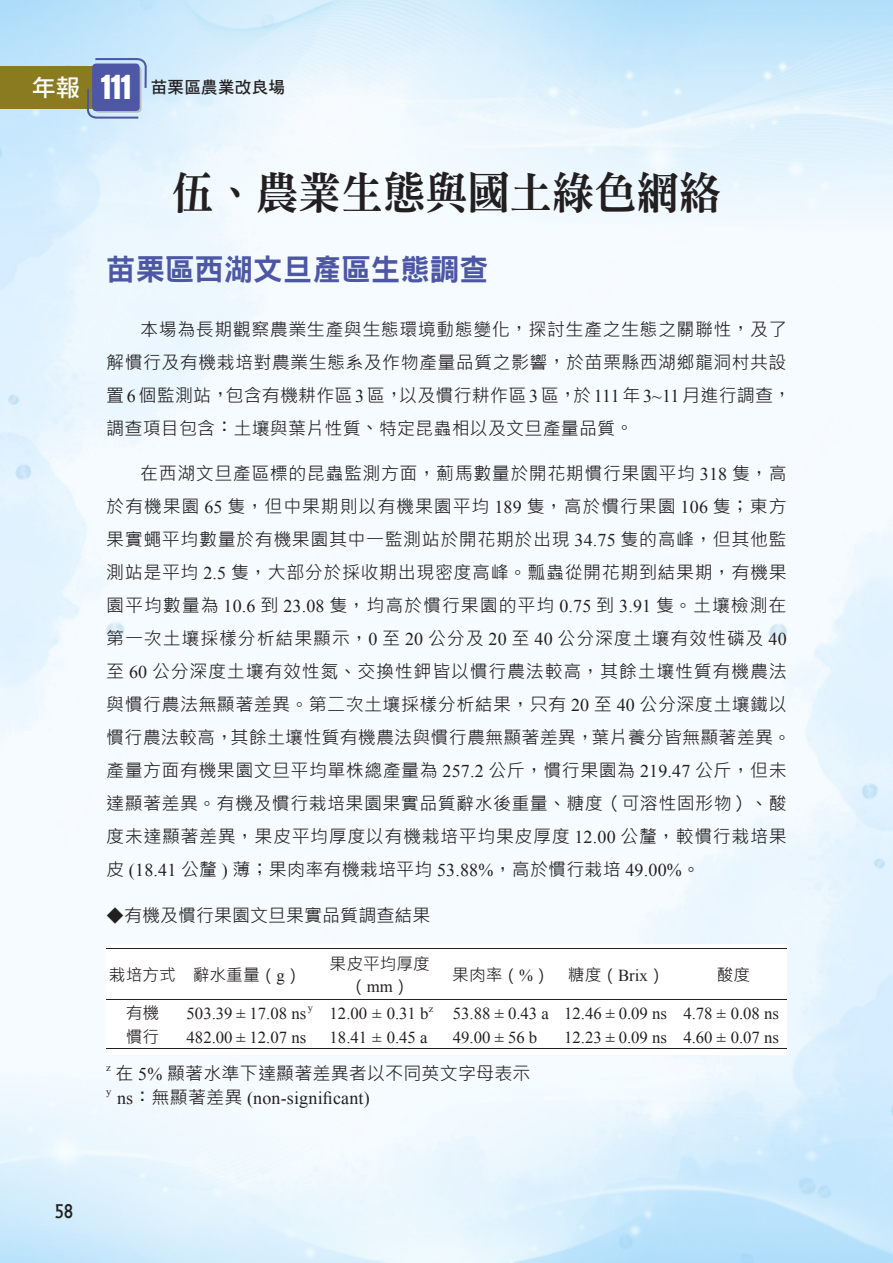
<style>
.page{position:relative;width:893px;height:1263px;background:#fff}
.page>*{position:absolute;margin:0;border:0;box-sizing:border-box;transform-origin:0 0}
.壹-大標{font:45px "DFN Ming XB HK BF";color:#231f20;scale:.94 1}
.單元2-標題{font:30px "DF Hei Std W9";color:#4d57a5}
.基本內文{font:18px/33px "Microsoft Jheng Hei";letter-spacing:.03em;color:#231f20}
.基本內文-2{font:18px "Times New Roman";letter-spacing:.01em;color:#231f20}
.基本內文-3{font:18px "Microsoft Jheng Hei";letter-spacing:.01em;color:#231f20}
.圖解說明{font:18px "Microsoft Jheng Hei";color:#231f20}
.t1{font:500 18px "Albertus";color:#231f20;scale:.9 1}
.t2{font:16.8px "Times New Roman";color:#231f20}
.t3{font:16.8px/22.2px "Microsoft Jheng Hei";color:#231f20;text-align:center}
.t4{font:16.5px "DF Hei Std W7";letter-spacing:.02em;color:#231f20}
.基本內文-4{font:10.5px "Times New Roman";color:#231f20}
.t5{font:10.2px "Times New Roman";color:#231f20}
.s1{font-size:24px;color:#fff}
.s2{font-family:"Aurora BT";font-weight:700;font-stretch:condensed;font-size:36px;color:#fff}
.s3{font-family:"DF Hei Std W5"}
.s4{font-family:"Times New Roman"}
.s5{font-family:"Microsoft Jheng Hei"}
</style>
<div class="page">
<img style="left:0;top:0;width:893px;height:1263px">
<div style="left:0;top:66px;width:99px;height:42px;background:#8a7b21"></div>
<svg style="left:86px;top:57px;width:62px;height:63px;background:#7581b4"></svg>
<div style="left:106px;top:944px;width:681px;height:110px;background:#fff"></div>
<hr style="left:106px;top:948px;width:73px;height:1px;background:#231f20">
<hr style="left:180px;top:948px;width:135px;height:1px;background:#231f20">
<hr style="left:316px;top:948px;width:129px;height:1px;background:#231f20">
<hr style="left:445px;top:948px;width:113px;height:1px;background:#231f20">
<hr style="left:558px;top:948px;width:117px;height:1px;background:#231f20">
<hr style="left:676px;top:948px;width:111px;height:1px;background:#231f20">
<hr style="left:106px;top:999px;width:73px;height:1px;background:#231f20">
<hr style="left:180px;top:999px;width:54px;height:1px;background:#231f20">
<svg style="left:234px;top:999px;width:14px;height:1px"></svg>
<hr style="left:248px;top:999px;width:67px;height:1px;background:#231f20">
<hr style="left:316px;top:999px;width:53px;height:1px;background:#231f20">
<svg style="left:369px;top:999px;width:16px;height:1px"></svg>
<hr style="left:385px;top:999px;width:60px;height:1px;background:#231f20">
<hr style="left:445px;top:999px;width:47px;height:1px;background:#231f20">
<svg style="left:492px;top:999px;width:15px;height:1px"></svg>
<hr style="left:507px;top:999px;width:51px;height:1px;background:#231f20">
<hr style="left:558px;top:999px;width:46px;height:1px;background:#231f20">
<svg style="left:604px;top:999px;width:13px;height:1px"></svg>
<hr style="left:617px;top:999px;width:58px;height:1px;background:#231f20">
<hr style="left:676px;top:999px;width:39px;height:1px;background:#231f20">
<svg style="left:715px;top:999px;width:14px;height:1px"></svg>
<hr style="left:729px;top:999px;width:58px;height:1px;background:#231f20">
<hr style="left:106px;top:1048px;width:73px;height:1px;background:#231f20">
<hr style="left:179px;top:1048px;width:55px;height:1px;background:#231f20">
<svg style="left:234px;top:1048px;width:13px;height:1px"></svg>
<hr style="left:247px;top:1048px;width:68px;height:1px;background:#231f20">
<hr style="left:315px;top:1048px;width:54px;height:1px;background:#231f20">
<svg style="left:369px;top:1048px;width:15px;height:1px"></svg>
<hr style="left:384px;top:1048px;width:61px;height:1px;background:#231f20">
<hr style="left:444px;top:1048px;width:48px;height:1px;background:#231f20">
<svg style="left:492px;top:1048px;width:14px;height:1px"></svg>
<hr style="left:506px;top:1048px;width:52px;height:1px;background:#231f20">
<hr style="left:557px;top:1048px;width:47px;height:1px;background:#231f20">
<svg style="left:604px;top:1048px;width:12px;height:1px"></svg>
<hr style="left:616px;top:1048px;width:59px;height:1px;background:#231f20">
<hr style="left:675px;top:1048px;width:40px;height:1px;background:#231f20">
<svg style="left:715px;top:1048px;width:13px;height:1px"></svg>
<hr style="left:728px;top:1048px;width:59px;height:1px;background:#231f20">
<p class="t4" style="left:32px;top:78px;width:255px"><span class="s1">年報</span> <span class="s2">111</span> 苗栗區農業改良場</p>
<p class="壹-大標" style="left:172px;top:170px;width:587px">伍、農業生態與國土綠色網絡</p>
<p class="單元2-標題" style="left:106px;top:253px;width:384px">苗栗區西湖文旦產區生態調查</p>
<p class="基本內文" style="left:106px;top:313px;width:686px;text-indent:34px">本場為長期觀察農業生產與生態環境動態變化<span class="s3">，</span>探討生產之生態之關聯性<span class="s3">，</span>及了解慣行及有機栽培對農業生態系及作物產量品質之影響<span class="s3">，</span>於苗栗縣西湖鄉龍洞村共設置<span class="s4">6</span>個監測站<span class="s3">，</span>包含有機耕作區<span class="s4">3</span>區<span class="s3">，</span>以及慣行耕作區<span class="s4">3</span>區<span class="s3">，</span>於<span class="s4">111</span>年<span class="s4">3~11</span>月進行調查<span class="s3">，</span>調查項目包含<span class="s3">：</span>土壤與葉片性質<span class="s3">、</span>特定昆蟲相以及文旦產量品質<span class="s3">。</span></p>
<p class="基本內文" style="left:106px;top:457px;width:686px;text-indent:34px">在西湖文旦產區標的昆蟲監測方面<span class="s3">，</span>薊馬數量於開花期慣行果園平均 <span class="s4">318</span> 隻<span class="s3">，</span>高於有機果園 <span class="s4">65</span> 隻<span class="s3">，</span>但中果期則以有機果園平均 <span class="s4">189</span> 隻<span class="s3">，</span>高於慣行果園 <span class="s4">106</span> 隻<span class="s3">；</span>東方果實蠅平均數量於有機果園其中一監測站於開花期於出現 <span class="s4">34.75</span> 隻的高峰<span class="s3">，</span>但其他監測站是平均 <span class="s4">2.5</span> 隻<span class="s3">，</span>大部分於採收期出現密度高峰<span class="s3">。</span>瓢蟲從開花期到結果期<span class="s3">，</span>有機果園平均數量為 <span class="s4">10.6</span> 到 <span class="s4">23.08</span> 隻<span class="s3">，</span>均高於慣行果園的平均 <span class="s4">0.75</span> 到 <span class="s4">3.91</span> 隻<span class="s3">。</span>土壤檢測在第一次土壤採樣分析結果顯示<span class="s3">，</span><span class="s4">0</span> 至 <span class="s4">20</span> 公分及 <span class="s4">20</span> 至 <span class="s4">40</span> 公分深度土壤有效性磷及 <span class="s4">40</span>至 <span class="s4">60</span> 公分深度土壤有效性氮<span class="s3">、</span>交換性鉀皆以慣行農法較高<span class="s3">，</span>其餘土壤性質有機農法與慣行農法無顯著差異<span class="s3">。</span>第二次土壤採樣分析結果<span class="s3">，</span>只有 <span class="s4">20</span> 至 <span class="s4">40</span> 公分深度土壤鐵以慣行農法較高<span class="s3">，</span>其餘土壤性質有機農法與慣行農無顯著差異<span class="s3">，</span>葉片養分皆無顯著差異<span class="s3">。</span>產量方面有機果園文旦平均單株總產量為 <span class="s4">257.2</span> 公斤<span class="s3">，</span>慣行果園為 <span class="s4">219.47</span> 公斤<span class="s3">，</span>但未達顯著差異<span class="s3">。</span>有機及慣行栽培果園果實品質辭水後重量<span class="s3">、</span>糖度<span class="s3">（</span>可溶性固形物<span class="s3">）、</span>酸度未達顯著差異<span class="s3">，</span>果皮平均厚度以有機栽培平均果皮厚度 <span class="s4">12.00</span> 公釐<span class="s3">，</span>較慣行栽培果皮 <span class="s4">(18.41</span> 公釐 <span class="s4">)</span> 薄<span class="s3">；</span>果肉率有機栽培平均 <span class="s4">53.88%</span><span class="s3">，</span>高於慣行栽培 <span class="s4">49.00%</span><span class="s3">。</span></p>
<p class="圖解說明" style="left:106px;top:904px;width:325px"><span class="s3">◆</span>有機及慣行果園文旦果實品質調查結果</p>
<p class="t3" style="left:109px;top:964px;width:194px">栽培方式 辭水重量（<span class="s4">g</span>）</p>
<p class="t3" style="left:330px;top:952px;width:102px">果皮平均厚度（<span class="s4">mm</span>）</p>
<p class="t3" style="left:452px;top:964px;width:214px">果肉率（<span class="s4">%</span>） 糖度（<span class="s4">Brix</span>）</p>
<p class="t3" style="left:717px;top:964px;width:35px">酸度</p>
<p class="t3" style="left:126px;top:1002px;width:35px">有機</p>
<p class="t2" style="left:187px;top:1002px;width:121px">503.39 ± 17.08 ns</p>
<p class="t2" style="left:330px;top:1002px;width:100px">12.00 ± 0.31 b</p>
<p class="t2" style="left:453px;top:1002px;width:328px">53.88 ± 0.43 a 12.46 ± 0.09 ns 4.78 ± 0.08 ns</p>
<p class="t3" style="left:126px;top:1026px;width:35px">慣行</p>
<p class="t2" style="left:187px;top:1026px;width:121px">482.00 ± 12.07 ns</p>
<p class="t2" style="left:330px;top:1026px;width:99px">18.41 ± 0.45 a</p>
<p class="t2" style="left:453px;top:1026px;width:86px">49.00 ± 56 b</p>
<p class="t2" style="left:564px;top:1026px;width:216px">12.23 ± 0.09 ns 4.60 ± 0.07 ns</p>
<p class="t5" style="left:308px;top:1001px;width:7px">y</p>
<p class="t5" style="left:429px;top:1001px;width:6px">z</p>
<p class="基本內文-4" style="left:106px;top:1061px;width:6px">z</p>
<p class="基本內文-3" style="left:116px;top:1062px;width:416px">在 <span class="s4">5%</span> 顯著水準下達顯著差異者以不同英文字母表示</p>
<p class="基本內文-4" style="left:106px;top:1085px;width:7px">y</p>
<p class="基本內文-2" style="left:117px;top:1086px;width:254px">ns<span class="s3">：</span><span class="s5">無顯著差異</span> (non-significant)</p>
<p class="t1" style="left:54px;top:1200px;width:23px">58</p>
</div>
